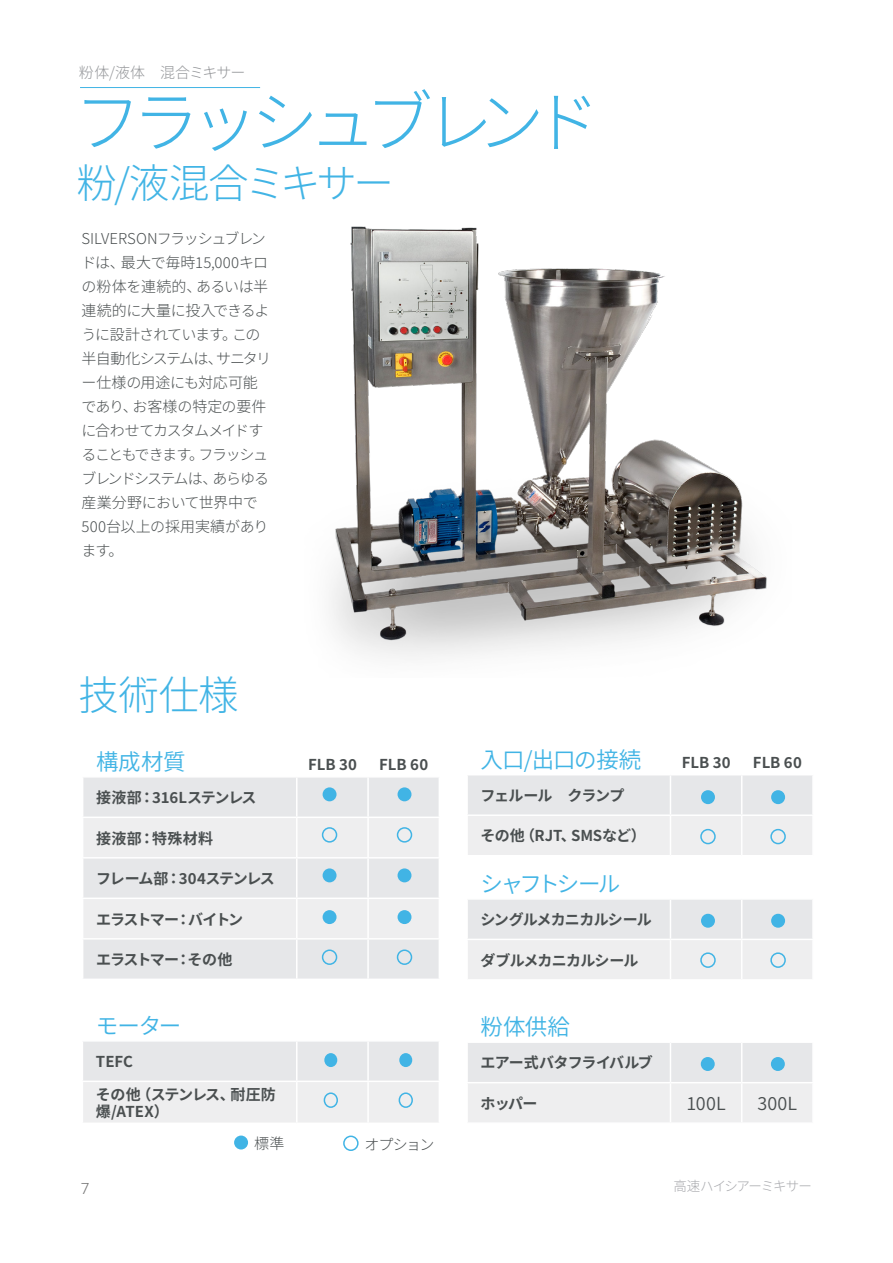
<style>
.page{position:relative;width:893px;height:1263px;background:#fff}
.page>*{position:absolute;margin:0;border:0;box-sizing:border-box;transform-origin:0 0}
.t1{font:300 67.5px "Source Han Sans JP";letter-spacing:-.14em;color:#41b4e5}
.Intro_Body_copy_with{font:300 40.5px "Source Han Sans JP";letter-spacing:-.09em;color:#41b4e5}
.Intro_Body_copy_with-2{font:300 40.5px "Source Han Sans JP";letter-spacing:-.035em;color:#41b4e5}
.t2{font:22.5px "Source Han Sans JP";letter-spacing:-.05em;color:#41b4e5}
.t3{font:22.5px "Source Han Sans JP";letter-spacing:-.135em;color:#41b4e5}
.Intro_Body_copy_with-3{font:18px "Source Han Sans JP";letter-spacing:.005em;color:#4a4f50}
.Intro_Body_copy_with-4{font:300 15px/24px "Source Han Sans JP";letter-spacing:-.045em;color:#4a4f50}
.t4{font:700 15px/16.5px "Source Han Sans JP";letter-spacing:-.04em;color:#4a4f50}
.t5{font:700 15px "Source Han Sans JP";letter-spacing:-.06em;color:#4a4f50}
.t6{font:700 15px "Source Han Sans JP";letter-spacing:-.015em;color:#4a4f50}
.t7{font:700 15px "Source Han Sans JP";letter-spacing:-.07em;color:#4a4f50}
.t8{font:300 15px "Source Han Sans JP";letter-spacing:-.06em;color:#939598}
.t9{font:700 15px "Source Han Sans JP";letter-spacing:-.11em;color:#4a4f50}
.t10{font:300 15px "Encode Sans Expanded";color:#747474}
.t11{font:300 13.5px "Source Han Sans JP";letter-spacing:-.08em;color:#a8a9ad}
</style>
<div class="page">
<img style="left:330px;top:226px;width:437px;height:431px">
<div style="left:83px;top:777px;width:356px;height:201px;background:#e6e7e9"></div>
<div style="left:83px;top:818px;width:356px;height:120px;background:#eeeeef"></div>
<hr style="left:296px;top:858px;width:2px;height:39px;background:#fff">
<hr style="left:82px;top:897px;width:215px;height:2px;background:#fff">
<hr style="left:297px;top:897px;width:71px;height:2px;background:#fff">
<hr style="left:296px;top:899px;width:2px;height:39px;background:#fff">
<hr style="left:82px;top:938px;width:215px;height:1px;background:#fff">
<hr style="left:297px;top:938px;width:71px;height:1px;background:#fff">
<hr style="left:296px;top:939px;width:2px;height:39px;background:#fff">
<hr style="left:296px;top:777px;width:2px;height:39px;background:#fff">
<hr style="left:367px;top:777px;width:2px;height:39px;background:#fff">
<hr style="left:367px;top:818px;width:2px;height:39px;background:#fff">
<hr style="left:367px;top:858px;width:2px;height:39px;background:#fff">
<hr style="left:368px;top:897px;width:72px;height:2px;background:#fff">
<hr style="left:367px;top:899px;width:2px;height:39px;background:#fff">
<hr style="left:368px;top:938px;width:72px;height:1px;background:#fff">
<hr style="left:367px;top:939px;width:2px;height:39px;background:#fff">
<hr style="left:82px;top:816px;width:215px;height:2px;background:#fff">
<hr style="left:297px;top:816px;width:71px;height:2px;background:#fff">
<hr style="left:296px;top:818px;width:2px;height:39px;background:#fff">
<hr style="left:368px;top:816px;width:72px;height:2px;background:#fff">
<hr style="left:82px;top:857px;width:215px;height:1px;background:#fff">
<hr style="left:297px;top:857px;width:71px;height:1px;background:#fff">
<hr style="left:368px;top:857px;width:72px;height:1px;background:#fff">
<div style="left:468px;top:900px;width:344px;height:79px;background:#eeeeef"></div>
<hr style="left:670px;top:900px;width:1px;height:39px;background:#fff">
<hr style="left:741px;top:900px;width:1px;height:39px;background:#fff">
<hr style="left:741px;top:940px;width:1px;height:39px;background:#fff">
<hr style="left:466px;top:939px;width:204px;height:1px;background:#fff">
<hr style="left:670px;top:939px;width:72px;height:1px;background:#fff">
<hr style="left:670px;top:940px;width:1px;height:39px;background:#fff">
<hr style="left:742px;top:939px;width:72px;height:1px;background:#fff">
<div style="left:468px;top:775px;width:344px;height:80px;background:#eeeeef"></div>
<hr style="left:670px;top:775px;width:1px;height:39px;background:#fff">
<hr style="left:741px;top:775px;width:1px;height:39px;background:#fff">
<hr style="left:741px;top:816px;width:1px;height:39px;background:#fff">
<hr style="left:466px;top:814px;width:204px;height:2px;background:#fff">
<hr style="left:670px;top:814px;width:72px;height:2px;background:#fff">
<hr style="left:670px;top:816px;width:1px;height:39px;background:#fff">
<hr style="left:742px;top:814px;width:72px;height:2px;background:#fff">
<div style="left:83px;top:1041px;width:356px;height:81px;background:#eeeeef"></div>
<hr style="left:296px;top:1041px;width:2px;height:39px;background:#fff">
<hr style="left:367px;top:1041px;width:2px;height:39px;background:#fff">
<hr style="left:367px;top:1082px;width:2px;height:40px;background:#fff">
<hr style="left:82px;top:1080px;width:215px;height:2px;background:#fff">
<hr style="left:297px;top:1080px;width:71px;height:2px;background:#fff">
<hr style="left:296px;top:1082px;width:2px;height:40px;background:#fff">
<hr style="left:368px;top:1080px;width:72px;height:2px;background:#fff">
<div style="left:468px;top:1043px;width:344px;height:79px;background:#eeeeef"></div>
<hr style="left:670px;top:1043px;width:1px;height:39px;background:#fff">
<hr style="left:670px;top:1083px;width:1px;height:39px;background:#fff">
<hr style="left:741px;top:1043px;width:1px;height:39px;background:#fff">
<hr style="left:741px;top:1083px;width:1px;height:39px;background:#fff">
<hr style="left:466px;top:1082px;width:204px;height:1px;background:#fff">
<hr style="left:670px;top:1082px;width:72px;height:1px;background:#fff">
<hr style="left:742px;top:1082px;width:72px;height:1px;background:#fff">
<div style="left:323px;top:787px;width:14px;height:14px;background:#41b4e5;border-radius:50%"></div>
<div style="left:323px;top:910px;width:14px;height:14px;background:#41b4e5;border-radius:50%"></div>
<div style="left:323px;top:868px;width:14px;height:14px;background:#41b4e5;border-radius:50%"></div>
<div style="left:324px;top:1053px;width:13px;height:14px;background:#41b4e5;border-radius:50%"></div>
<div style="left:701px;top:790px;width:14px;height:14px;background:#41b4e5;border-radius:50%"></div>
<div style="left:701px;top:914px;width:14px;height:14px;background:#41b4e5;border-radius:50%"></div>
<div style="left:701px;top:1057px;width:14px;height:14px;background:#41b4e5;border-radius:50%"></div>
<div style="left:398px;top:787px;width:13px;height:14px;background:#41b4e5;border-radius:50%"></div>
<div style="left:398px;top:910px;width:13px;height:14px;background:#41b4e5;border-radius:50%"></div>
<div style="left:398px;top:868px;width:13px;height:14px;background:#41b4e5;border-radius:50%"></div>
<div style="left:399px;top:1053px;width:13px;height:14px;background:#41b4e5;border-radius:50%"></div>
<div style="left:771px;top:790px;width:14px;height:14px;background:#41b4e5;border-radius:50%"></div>
<div style="left:771px;top:914px;width:14px;height:14px;background:#41b4e5;border-radius:50%"></div>
<div style="left:771px;top:1057px;width:14px;height:14px;background:#41b4e5;border-radius:50%"></div>
<div style="left:322px;top:949px;width:15px;height:16px;border:2px solid #41b4e5;border-radius:50%"></div>
<div style="left:322px;top:827px;width:15px;height:16px;border:2px solid #41b4e5;border-radius:50%"></div>
<div style="left:324px;top:1092px;width:14px;height:16px;border:2px solid #41b4e5;border-radius:50%"></div>
<div style="left:700px;top:829px;width:16px;height:15px;border:2px solid #41b4e5;border-radius:50%"></div>
<div style="left:700px;top:952px;width:16px;height:16px;border:2px solid #41b4e5;border-radius:50%"></div>
<div style="left:397px;top:949px;width:15px;height:16px;border:2px solid #41b4e5;border-radius:50%"></div>
<div style="left:397px;top:827px;width:15px;height:16px;border:2px solid #41b4e5;border-radius:50%"></div>
<div style="left:399px;top:1092px;width:14px;height:16px;border:2px solid #41b4e5;border-radius:50%"></div>
<div style="left:770px;top:829px;width:16px;height:15px;border:2px solid #41b4e5;border-radius:50%"></div>
<div style="left:770px;top:952px;width:16px;height:16px;border:2px solid #41b4e5;border-radius:50%"></div>
<div style="left:234px;top:1135px;width:14px;height:14px;background:#41b4e5;border-radius:50%"></div>
<div style="left:343px;top:1135px;width:16px;height:16px;border:2px solid #41b4e5;border-radius:50%"></div>
<hr style="left:80px;top:87px;width:180px;height:1px;background:#41b4e5">
<p class="t8" style="left:79px;top:64px;width:168px">粉体/液体　混合ミキサー</p>
<p class="t1" style="left:74px;top:84px;width:528px">フラッシュブレンド</p>
<p class="Intro_Body_copy_with" style="left:77px;top:160px;width:319px">粉/液混合ミキサー</p>
<p class="Intro_Body_copy_with-4" style="left:81px;top:227px;width:191px">SILVERSONフラッシュブレンドは、最大で毎時15,000キロの粉体を連続的、あるいは半連続的に大量に投入できるように設計されています。この半自動化システムは、サニタリー仕様の用途にも対応可能であり、お客様の特定の要件に合わせてカスタムメイドすることもできます。フラッシュブレンドシステムは、あらゆる産業分野において世界中で<br>500台以上の採用実績があります。</p>
<p class="Intro_Body_copy_with-2" style="left:78px;top:672px;width:162px">技術仕様</p>
<p class="t2" style="left:96px;top:749px;width:91px">構成材質</p>
<p class="t4" style="left:308px;top:757px;width:50px">FLB 30</p>
<p class="t4" style="left:379px;top:757px;width:50px">FLB 60</p>
<p class="t6" style="left:96px;top:789px;width:162px">接液部：316Lステンレス</p>
<p class="t4" style="left:96px;top:830px;width:118px">接液部：特殊材料</p>
<p class="t7" style="left:96px;top:870px;width:180px">フレーム部：304ステンレス</p>
<p class="t9" style="left:96px;top:911px;width:149px">エラストマー：バイトン</p>
<p class="t7" style="left:96px;top:951px;width:138px">エラストマー：その他</p>
<p class="t2" style="left:96px;top:1013px;width:87px">モーター</p>
<p class="t4" style="left:96px;top:1054px;width:39px">TEFC</p>
<p class="t4" style="left:96px;top:1087px;width:181px">その他（ステンレス、耐圧防爆/ATEX）</p>
<p class="Intro_Body_copy_with-4" style="left:254px;top:1132px;width:32px">標準</p>
<p class="Intro_Body_copy_with-4" style="left:364px;top:1132px;width:71px">オプション</p>
<p class="t2" style="left:481px;top:747px;width:162px">入口/出口の接続</p>
<p class="t4" style="left:682px;top:754px;width:50px">FLB 30</p>
<p class="t4" style="left:753px;top:754px;width:50px">FLB 60</p>
<p class="t5" style="left:481px;top:787px;width:145px">フェルール　クランプ</p>
<p class="t6" style="left:481px;top:827px;width:167px">その他（RJT、SMSなど）</p>
<p class="t3" style="left:481px;top:871px;width:141px">シャフトシール</p>
<p class="t5" style="left:481px;top:911px;width:173px">シングルメカニカルシール</p>
<p class="t5" style="left:481px;top:952px;width:160px">ダブルメカニカルシール</p>
<p class="t2" style="left:481px;top:1014px;width:91px">粉体供給</p>
<p class="t4" style="left:481px;top:1055px;width:174px">エアー式バタフライバルブ</p>
<p class="t4" style="left:481px;top:1095px;width:59px">ホッパー</p>
<p class="Intro_Body_copy_with-3" style="left:687px;top:1093px;width:41px">100L</p>
<p class="Intro_Body_copy_with-3" style="left:758px;top:1093px;width:41px">300L</p>
<p class="t10" style="left:82px;top:1177px;width:9px">7</p>
<p class="t11" style="left:673px;top:1179px;width:140px">高速ハイシアーミキサー</p>
</div>
